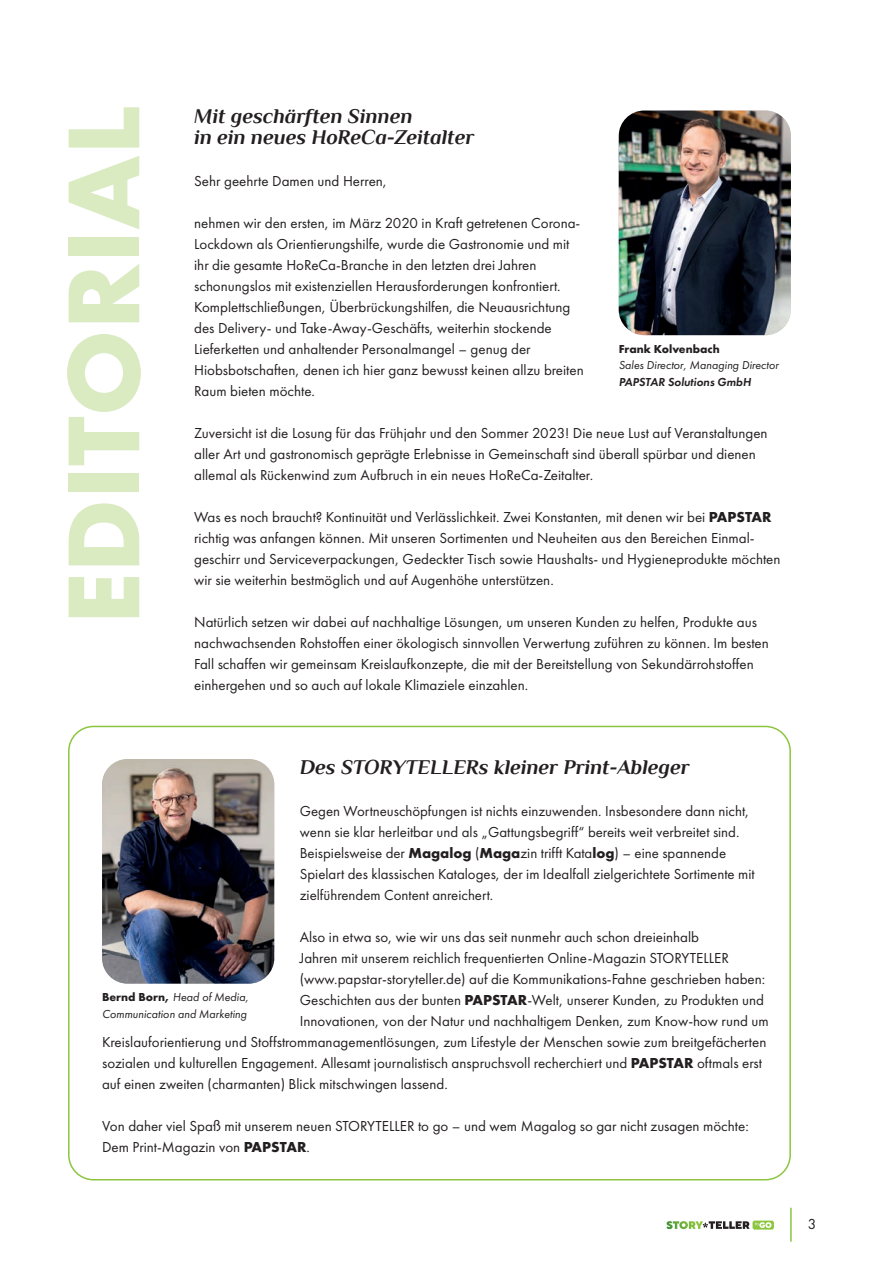
<style>
.page{position:relative;width:893px;height:1263px;background:#fff}
.page>*{position:absolute;margin:0;border:0;box-sizing:border-box;transform-origin:0 0}
.t1{font:700 105.9px "Futura PT";color:#daeac1}
.t2{font:italic 700 21px/21px "Philosopher";color:#231f20}
.t3{font:15px/21px "Futura PT";color:#231f20}
.t4{font:italic 12px/16.5px "Futura PT";color:#231f20}
.t5{font:italic 600 12px "Futura PT";color:#231f20}
.t6{font:700 12px "Futura PT";color:#231f20}
.s1{font-weight:700}
.s2{font-weight:700;font-style:normal}
</style>
<div class="page">
<div style="left:68px;top:726px;width:723px;height:454px;border:2px solid #8bc63e;border-radius:25px"></div>
<img style="left:619px;top:111px;width:172px;height:224px">
<img style="left:102px;top:759px;width:172px;height:225px">
<svg style="left:752px;top:1220px;width:22px;height:9px"></svg>
<svg style="left:666px;top:1221px;width:105px;height:8px"></svg>
<hr style="left:790px;top:1208px;width:2px;height:34px;background:#8bc63e">
<h1 class="t1" style="left:36px;top:625px;width:521px;rotate:-90deg">EDITORIAL</h1>
<h2 class="t2" style="left:194px;top:105px;width:281px">Mit geschärften Sinnen<br>in ein neues HoReCa-Zeitalter</h2>
<p class="t3" style="left:194px;top:170px;width:194px">Sehr geehrte Damen und Herren,</p>
<p class="t3" style="left:194px;top:212px;width:391px">nehmen wir den ersten, im März 2020 in Kraft getretenen Corona-Lockdown als Orientierungshilfe, wurde die Gastronomie und mit ihr die gesamte HoReCa-Branche in den letzten drei Jahren schonungslos mit existenziellen Herausforderungen konfrontiert.<br>Komplettschließungen, Überbrückungshilfen, die Neuausrichtung des Delivery- und Take-Away-Geschäfts, weiterhin stockende Lieferketten und anhaltender Personalmangel – genug der Hiobsbotschaften, denen ich hier ganz bewusst keinen allzu breiten Raum bieten möchte.</p>
<p class="t3" style="left:194px;top:422px;width:575px">Zuversicht ist die Losung für das Frühjahr und den Sommer 2023! Die neue Lust auf Veranstaltungen aller Art und gastronomisch geprägte Erlebnisse in Gemeinschaft sind überall spürbar und dienen allemal als Rückenwind zum Aufbruch in ein neues HoReCa-Zeitalter.</p>
<p class="t3" style="left:194px;top:506px;width:588px">Was es noch braucht? Kontinuität und Verlässlichkeit. Zwei Konstanten, mit denen wir bei <span class="s1">PAPSTAR </span>richtig was anfangen können. Mit unseren Sortimenten und Neuheiten aus den Bereichen Einmal&shy;geschirr und Serviceverpackungen, Gedeckter Tisch sowie Haushalts- und Hygieneprodukte möchten wir sie weiterhin bestmöglich und auf Augenhöhe unterstützen.</p>
<p class="t3" style="left:194px;top:611px;width:576px">Natürlich setzen wir dabei auf nachhaltige Lösungen, um unseren Kunden zu helfen, Produkte aus nachwachsenden Rohstoffen einer ökologisch sinnvollen Verwertung zuführen zu können. Im besten Fall schaffen wir gemeinsam Kreislaufkonzepte, die mit der Bereitstellung von Sekundärrohstoffen einhergehen und so auch auf lokale Klimaziele einzahlen.</p>
<p class="t6" style="left:619px;top:341px;width:103px">Frank Kolvenbach</p>
<p class="t4" style="left:619px;top:357px;width:161px">Sales Director, Managing Director</p>
<p class="t5" style="left:619px;top:374px;width:134px">PAPSTAR Solutions GmbH</p>
<h2 class="t2" style="left:300px;top:756px;width:391px">Des STORYTELLERs kleiner Print-Ableger</h2>
<p class="t3" style="left:300px;top:800px;width:456px">Gegen Wortneuschöpfungen ist nichts einzuwenden. Insbesondere dann nicht, wenn sie klar herleitbar und als „Gattungsbegriff“ bereits weit verbreitet sind.<br>Beispielsweise der <span class="s1">Magalog</span> (<span class="s1">Maga</span>zin trifft Kata<span class="s1">log</span>) – eine spannende Spielart des klassischen Kataloges, der im Idealfall zielgerichtete Sortimente mit zielführendem Content anreichert.</p>
<p class="t3" style="left:300px;top:926px;width:401px">Also in etwa so, wie wir uns das seit nunmehr auch schon dreieinhalb</p>
<p class="t3" style="left:300px;top:947px;width:431px">Jahren mit unserem reichlich frequentierten Online-Magazin STORYTELLER</p>
<p class="t3" style="left:300px;top:968px;width:467px">(www.papstar-storyteller.de) auf die Kommunikations-Fahne geschrieben haben:</p>
<p class="t3" style="left:300px;top:989px;width:466px">Geschichten aus der bunten <span class="s1">PAPSTAR</span>-Welt, unserer Kunden, zu Produkten und</p>
<p class="t3" style="left:300px;top:1010px;width:470px">Innovationen, von der Natur und nachhaltigem Denken, zum Know-how rund um</p>
<p class="t3" style="left:102px;top:1031px;width:666px">Kreislauforientierung und Stoffstrommanagementlösungen, zum Lifestyle der Menschen sowie zum breitgefächerten</p>
<p class="t3" style="left:102px;top:1052px;width:661px">sozialen und kulturellen Engagement. Allesamt journalistisch anspruchsvoll recherchiert und <span class="s1">PAPSTAR</span> oftmals erst</p>
<p class="t3" style="left:102px;top:1073px;width:347px">auf einen zweiten (charmanten) Blick mitschwingen lassend.</p>
<p class="t3" style="left:102px;top:1115px;width:648px">Von daher viel Spaß mit unserem neuen STORYTELLER to go – und wem Magalog so gar nicht zusagen möchte:<br>Dem Print-Magazin von <span class="s1">PAPSTAR</span>.</p>
<p class="t4" style="left:102px;top:989px;width:148px"><span class="s2">Bernd Born,</span> Head of Media,<br>Communication and Marketing</p>
<p class="t3" style="left:808px;top:1213px;width:10px">3</p>
</div>
